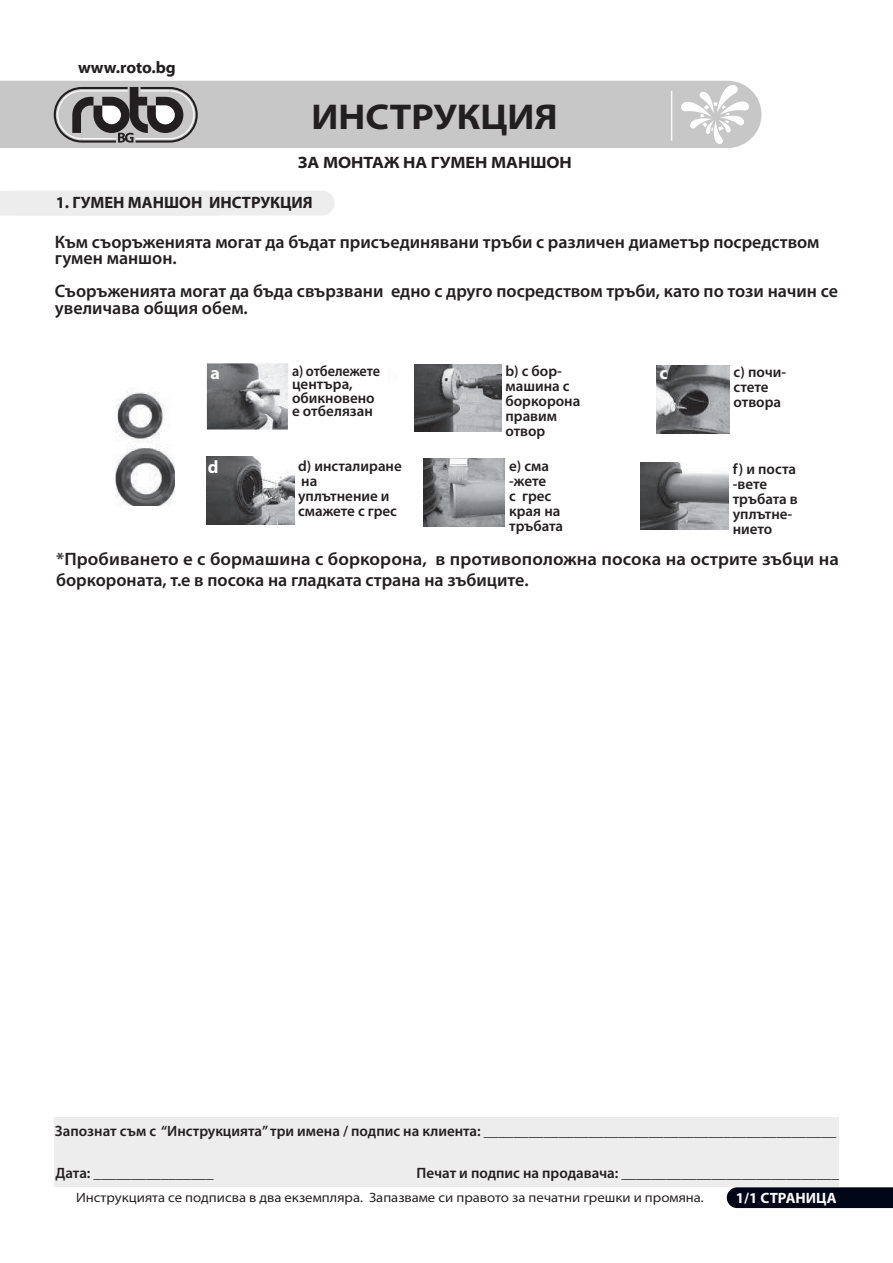
<style>
.page{position:relative;width:893px;height:1263px;background:#fff}
.page>*{position:absolute;margin:0;border:0;box-sizing:border-box;transform-origin:0 0}
.t1{font:700 semi-expanded 36px "Myriad Pro";color:#231f20}
.t2{font:600 18px/16.5px "Myriad Pro";color:#231f20}
.t3{font:600 18px/21.6px "Myriad Pro";color:#231f20;scale:1.04 1}
.t4{font:700 18px "Myriad Pro";color:#fafafa}
.t5{font:700 16.5px "Myriad Pro";color:#231f20}
.t6{font:700 semi-expanded 16.5px "Myriad Pro";color:#231f20}
.t7{font:700 16.5px "Myriad Web Pro";color:#231f20}
.t8{font:600 15px/15px "Myriad Pro";color:#231f20}
.t9{font:600 15px/13.5px "Myriad Pro";color:#231f20;scale:.95 1}
.t10{font:700 15px "Myriad Pro";color:#fafafa}
.t11{font:semi-expanded 13.5px "Myriad Pro";color:#231f20}
</style>
<div class="page">
<img style="left:115px;top:391px;width:60px;height:115px">
<div style="left:54px;top:1117px;width:785px;height:69px;background:#ededed"></div>
<div style="left:0;top:191px;width:334px;height:25px;background:#ededed"></div>
<div style="left:0;top:81px;width:761px;height:67px;background:#c7c7c7"></div>
<svg style="left:54px;top:87px;width:144px;height:56px;background:#8e8c8c"></svg>
<img style="left:682px;top:86px;width:66px;height:58px">
<hr style="left:671px;top:91px;width:1px;height:50px;background:#fafafa">
<div style="left:727px;top:1187px;width:166px;height:21px;background:#000618"></div>
<img style="left:414px;top:364px;width:87px;height:67px">
<img style="left:206px;top:456px;width:88px;height:68px">
<img style="left:423px;top:458px;width:82px;height:68px">
<img style="left:207px;top:363px;width:81px;height:66px">
<img style="left:641px;top:462px;width:87px;height:68px">
<img style="left:656px;top:365px;width:73px;height:68px">
<p class="t7" style="left:78px;top:59px;width:99px">www.roto.bg</p>
<p class="t1" style="left:312px;top:93px;width:248px">ИНСТРУКЦИЯ</p>
<p class="t6" style="left:298px;top:152px;width:275px">ЗА МОНТАЖ НА ГУМЕН МАНШОН</p>
<p class="t5" style="left:56px;top:192px;width:259px">1. ГУМЕН МАНШОН ИНСТРУКЦИЯ</p>
<p class="t2" style="left:55px;top:233px;width:766px">Към съоръженията могат да бъдат присъединявани тръби с различен диаметър посредством гумен маншон.</p>
<p class="t2" style="left:55px;top:283px;width:785px">Съоръженията могат да бъда свързвани едно с друго посредством тръби, като по този начин се увеличава общия обем.</p>
<p class="t9" style="left:292px;top:363px;width:94px">а) отбележете центъра, обикновено е отбелязан</p>
<p class="t8" style="left:505px;top:363px;width:76px">b) с бор&shy;машина с боркорона правим отвор</p>
<p class="t8" style="left:734px;top:364px;width:54px">c) почи&shy;стете отвора</p>
<p class="t8" style="left:298px;top:458px;width:105px">d) инсталиране на<br>уплътнение и смажете с грес</p>
<p class="t8" style="left:509px;top:458px;width:41px">e) сма -жете</p>
<p class="t4" style="left:210px;top:361px;width:11px">a</p>
<p class="t4" style="left:659px;top:361px;width:10px">c</p>
<p class="t4" style="left:208px;top:456px;width:12px">d</p>
<p class="t8" style="left:733px;top:461px;width:67px">f) и поста -вете тръбата в уплътне&shy;нието</p>
<p class="t8" style="left:509px;top:488px;width:55px">с грес края на тръбата</p>
<p class="t3" style="left:56px;top:548px;width:754px">*Пробиването е с бормашина с боркорона, в противоположна посока на острите зъбци на боркороната, т.е в посока на гладката страна на зъбиците.</p>
<p class="t8" style="left:55px;top:1123px;width:783px">Запознат съм с “Инструкцията” три имена / подпис на клиента: _______________________________________________</p>
<p class="t8" style="left:56px;top:1165px;width:160px">Дата: ________________</p>
<p class="t8" style="left:417px;top:1165px;width:424px">Печат и подпис на продавача: _____________________________</p>
<p class="t11" style="left:76px;top:1189px;width:629px">Инструкцията се подписва в два екземпляра. Запазваме си правото за печатни грешки и промяна.</p>
<p class="t10" style="left:736px;top:1188px;width:102px">1/1 СТРАНИЦА</p>
</div>
